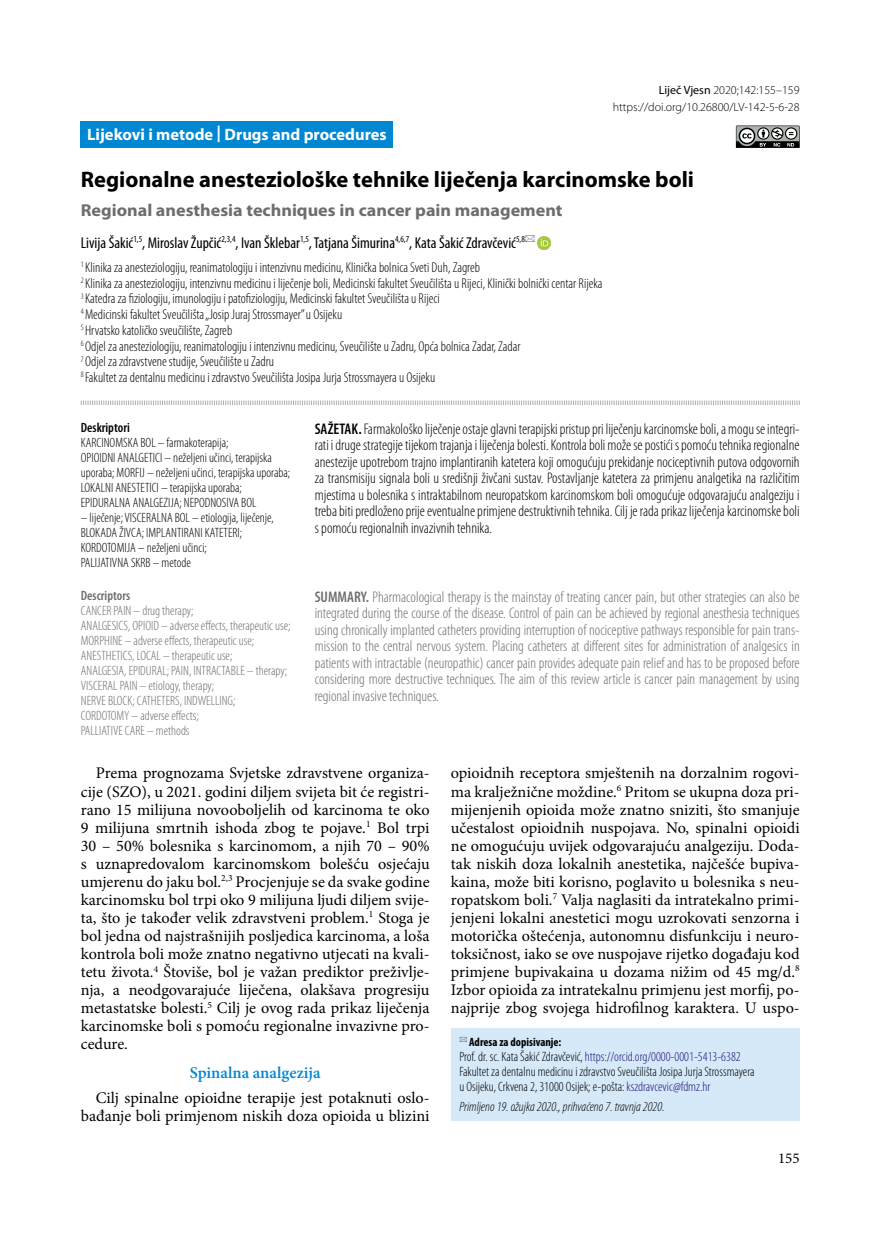
<style>
.page{position:relative;width:872px;height:1234px;background:#fff}
.page>*{position:absolute;margin:0;border:0;box-sizing:border-box;transform-origin:0 0}
.t1{font:700 22.5px "Myriad Pro";color:#000}
.t2{font:700 17.25px "Myriad Pro";color:#6d6d6e;scale:1.05 1}
.t3{font:700 16.5px "Myriad Pro";color:#fff}
.t4{font:600 16.5px "Minion Pro";color:#0087d1}
.t5{font:16.2px/18px "Minion Pro";color:#000;text-align:justify}
.t6{font:condensed 15.75px "Myriad Pro";color:#000}
.t7{font:300 condensed 15.45px/16.5px "Myriad Pro";color:#000;text-align:justify}
.t8{font:300 condensed 15.45px/16.5px "Myriad Pro";color:#6d6d6e;text-align:justify}
.t9{font:15px "Minion Pro";color:#000}
.t10{font:300 condensed 14.25px/15.8px "Myriad Pro";color:#000}
.t11{font:300 condensed 13.5px/15px "Myriad Pro";color:#000}
.t12{font:300 condensed 13.5px/15px "Myriad Pro";color:#6d6d6e}
.t13{font:italic 300 condensed 13.5px "Myriad Pro";color:#000}
.t14{font:600 condensed 13.5px "Myriad Pro";color:#000}
.t15{font:600 condensed 13.5px "Myriad Pro";color:#6d6d6e}
.t16{font:300 12px/16.5px "Myriad Pro";color:#000;text-align:right}
.t17{font:700 condensed 12px "Myriad Pro";color:#000}
.s1{font-weight:400}
.s2{font-weight:600}
.s3{color:#231177}
</style>
<div class="page">
<svg style="left:736px;top:125px;width:63px;height:23px"></svg>
<div style="left:451px;top:1028px;width:348px;height:92px;background:#d5e9f9"></div>
<svg style="left:80px;top:400px;width:720px;height:5px"></svg>
<div style="left:81px;top:121px;width:312px;height:27px;background:#0087d1"></div>
<svg style="left:537px;top:236px;width:13px;height:13px"></svg>
<p class="t3" style="left:87px;top:123px;width:301px">Lijekovi i metode | Drugs and procedures</p>
<p class="t16" style="left:613px;top:82px;width:188px"><span class="s1">Liječ Vjesn</span> 2020;142:155–159 https://doi.org/10.26800/LV-142-5-6-28</p>
<h1 class="t1" style="left:81px;top:165px;width:614px">Regionalne anesteziološke tehnike liječenja karcinomske boli</h1>
<p class="t2" style="left:81px;top:199px;width:460px">Regional anesthesia techniques in cancer pain management</p>
<p class="t6" style="left:81px;top:233px;width:445px">Livija Šakić<sup>1,5</sup>, Miroslav Župčić<sup>2,3,4</sup>, Ivan Šklebar<sup>1,5</sup>, Tatjana Šimurina<sup>4,6,7</sup>, Kata Šakić Zdravčević<sup>5,8</sup></p>
<p class="t10" style="left:81px;top:259px;width:523px"><sup>1</sup> Klinika za anesteziologiju, reanimatologiju i intenzivnu medicinu, Klinička bolnica Sveti Duh, Zagreb<br><sup>2</sup> Klinika za anesteziologiju, intenzivnu medicinu i liječenje boli, Medicinski fakultet Sveučilišta u Rijeci, Klinički bolnički centar Rijeka <sup>3</sup> Katedra za fiziologiju, imunologiju i patofiziologiju, Medicinski fakultet Sveučilišta u Rijeci<br><sup>4</sup> Medicinski fakultet Sveučilišta „Josip Juraj Strossmayer” u Osijeku<br><sup>5</sup> Hrvatsko katoličko sveučilište, Zagreb<br><sup>6</sup> Odjel za anesteziologiju, reanimatologiju i intenzivnu medicinu, Sveučilište u Zadru, Opća bolnica Zadar, Zadar<br><sup>7</sup> Odjel za zdravstvene studije, Sveučilište u Zadru<br><sup>8</sup> Fakultet za dentalnu medicinu i zdravstvo Sveučilišta Josipa Jurja Strossmayera u Osijeku</p>
<p class="t14" style="left:81px;top:419px;width:50px">Deskriptori</p>
<p class="t11" style="left:81px;top:435px;width:211px">KARCINOMSKA BOL – farmakoterapija;<br>OPIOIDNI ANALGETICI – neželjeni učinci, terapijska uporaba; MORFIJ – neželjeni učinci, terapijska uporaba; LOKALNI ANESTETICI – terapijska uporaba; EPIDURALNA ANALGEZIJA; NEPODNOSIVA BOL</p>
<p class="t11" style="left:81px;top:510px;width:194px">– liječenje; VISCERALNA BOL – etiologija, liječenje, BLOKADA ŽIVCA; IMPLANTIRANI KATETERI; KORDOTOMIJA – neželjeni učinci;<br>PALIJATIVNA SKRB – metode</p>
<p class="t7" style="left:315px;top:420px;width:486px"><span class="s2">SAŽETAK.</span> Farmakološko liječenje ostaje glavni terapijski pristup pri liječenju karcinomske boli, a mogu se integri&shy;rati i druge strategije tijekom trajanja i liječenja bolesti. Kontrola boli može se postići s pomoću tehnika regionalne anestezije upotrebom trajno implantiranih katetera koji omogućuju prekidanje nociceptivnih putova odgovornih za transmisiju signala boli u središnji živčani sustav. Postavljanje katetera za primjenu analgetika na različitim mjestima u bolesnika s intraktabilnom neuropatskom karcinomskom boli omogućuje odgovarajuću analgeziju i treba biti predloženo prije eventualne primjene destruktivnih tehnika. Cilj je rada prikaz liječenja karcinomske boli s pomoću regionalnih invazivnih tehnika.</p>
<p class="t15" style="left:81px;top:587px;width:51px">Descriptors</p>
<p class="t12" style="left:81px;top:603px;width:211px">CANCER PAIN – drug therapy;<br>ANALGESICS, OPIOID – adverse effects, therapeutic use; MORPHINE – adverse effects, therapeutic use; ANESTHETICS, LOCAL – therapeutic use;<br>ANALGESIA, EPIDURAL; PAIN, INTRACTABLE – therapy; VISCERAL PAIN – etiology, therapy;<br>NERVE BLOCK; CATHETERS, INDWELLING;<br>CORDOTOMY – adverse effects;<br>PALLIATIVE CARE – methods</p>
<p class="t8" style="left:315px;top:588px;width:486px"><span class="s2">SUMMARY.</span> Pharmacological therapy is the mainstay of treating cancer pain, but other strategies can also be integrated during the course of the disease. Control of pain can be achieved by regional anesthesia techniques using chronically implanted catheters providing interruption of nociceptive pathways responsible for pain trans&shy;mission to the central nervous system. Placing catheters at different sites for administration of analgesics in patients with intractable (neuropathic) cancer pain provides adequate pain relief and has to be proposed before considering more destructive techniques. The aim of this review article is cancer pain management by using regional invasive techniques.</p>
<p class="t5" style="left:81px;top:764px;width:350px;text-indent:15px">Prema prognozama Svjetske zdravstvene organiza&shy;cije (SZO), u 2021. godini diljem svijeta bit će registri&shy;rano 15 milijuna novooboljelih od karcinoma te oko 9 milijuna smrtnih ishoda zbog te pojave.<sup>1</sup> Bol trpi 30 – 50% bolesnika s karcinomom, a njih 70 – 90% s uznapredovalom karcinomskom bolešću osjećaju umjerenu do jaku bol.<sup>2,3</sup> Procjenjuje se da svake godine karcinomsku bol trpi oko 9 milijuna ljudi diljem svije&shy;ta, što je također velik zdravstveni problem.<sup>1</sup> Stoga je bol jedna od najstrašnijih posljedica karcinoma, a loša kontrola boli može znatno negativno utjecati na kvali&shy;tetu života.<sup>4</sup> Štoviše, bol je važan prediktor preživlje&shy;nja, a neodgovarajuće liječena, olakšava progresiju metastatske bolesti.<sup>5</sup> Cilj je ovog rada prikaz liječenja karcinomske boli s pomoću regionalne invazivne pro&shy;cedure.</p>
<p class="t4" style="left:190px;top:1061px;width:132px">Spinalna analgezija</p>
<p class="t5" style="left:81px;top:1088px;width:350px;text-align:right">Cilj spinalne opioidne terapije jest potaknuti oslo&shy;bađanje boli primjenom niskih doza opioida u blizini</p>
<p class="t5" style="left:451px;top:764px;width:350px">opioidnih receptora smještenih na dorzalnim rogovi&shy;ma kralježnične moždine.<sup>6</sup> Pritom se ukupna doza pri&shy;mijenjenih opioida može znatno sniziti, što smanjuje učestalost opioidnih nuspojava. No, spinalni opioidi ne omogućuju uvijek odgovarajuću analgeziju. Doda&shy;tak niskih doza lokalnih anestetika, najčešće bupiva&shy;kaina, može biti korisno, poglavito u bolesnika s neu&shy;ropatskom boli.<sup>7</sup> Valja naglasiti da intratekalno primi&shy;jenjeni lokalni anestetici mogu uzrokovati senzorna i motorička oštećenja, autonomnu disfunkciju i neuro&shy;toksičnost, iako se ove nuspojave rijetko događaju kod primjene bupivakaina u dozama nižim od 45 mg/d.<sup>8<br></sup>Izbor opioida za intratekalnu primjenu jest morfij, po&shy;najprije zbog svojega hidrofilnog karaktera. U uspo-</p>
<p class="t17" style="left:469px;top:1034px;width:94px">Adresa za dopisivanje:</p>
<p class="t11" style="left:459px;top:1048px;width:297px">Prof. dr. sc. Kata Šakić Zdravčević, <span class="s3">https://orcid.org/0000-0001-5413-6382<br></span>Fakultet za dentalnu medicinu i zdravstvo Sveučilišta Josipa Jurja Strossmayera u Osijeku, Crkvena 2, 31000 Osijek; e-pošta: <span class="s3">kszdravcevic@fdmz.hr</span></p>
<p class="t13" style="left:459px;top:1097px;width:207px">Primljeno 19. ožujka 2020., prihvaćeno 7. travnja 2020.</p>
<p class="t9" style="left:778px;top:1147px;width:23px">155</p>
</div>
